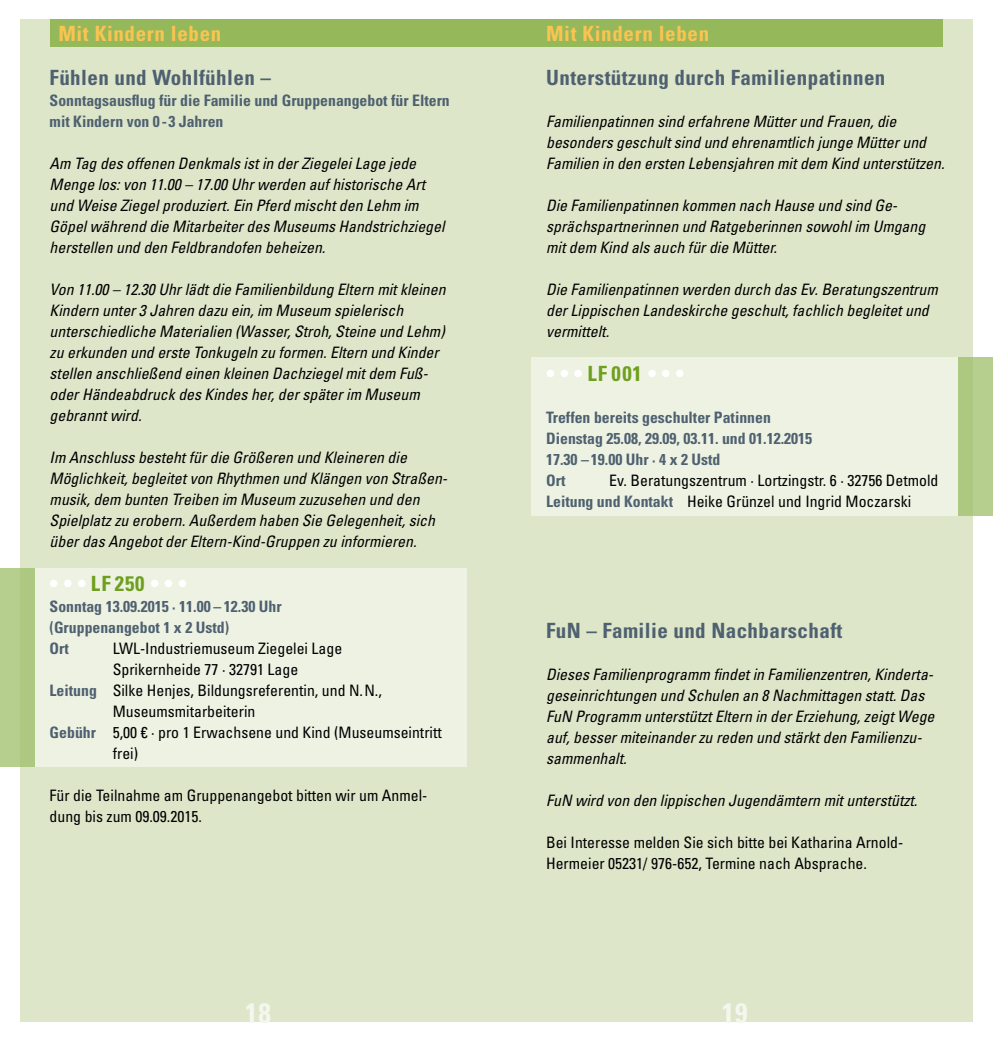
<style>
.page{position:relative;width:993px;height:1042px;background:#fff}
.page>*{position:absolute;margin:0;border:0;box-sizing:border-box;transform-origin:0 0}
.t1{font:700 condensed 28px "Univers LT Std";color:#f4f7ee}
.t2{font:700 condensed 21px "Univers LT Std";letter-spacing:.02em;color:#4f6170}
.t3{font:700 condensed 21px "Univers LT Std";letter-spacing:.03em;color:#fbc451}
.t4{font:700 condensed 21px "Univers LT Std";letter-spacing:.045em;color:#fff}
.t5{font:italic condensed 15.75px/21px "Univers LT Std";color:#000}
.t6{font:condensed 15.75px/21px "Univers LT Std";color:#000}
.t7{font:700 condensed 15.75px/21px "Univers LT Std";color:#4f6170}
.s1{color:#6e9f1e}
.s2{font-weight:700;color:#4f6170}
</style>
<div class="page">
<div style="left:20px;top:20px;width:476px;height:1002px;background:#dde6c9"></div>
<div style="left:50px;top:20px;width:446px;height:27px;background:#95b85a"></div>
<div style="left:496px;top:20px;width:476px;height:1002px;background:#dde6c9"></div>
<div style="left:531px;top:357px;width:441px;height:159px;background:#edf2e3"></div>
<div style="left:957px;top:357px;width:35px;height:159px;background:linear-gradient(to bottom,#b2cc88,#b2cc88)"></div>
<div style="left:496px;top:20px;width:447px;height:27px;background:#95b85a"></div>
<div style="left:20px;top:568px;width:446px;height:198px;background:#edf2e3"></div>
<div style="left:0;top:568px;width:35px;height:198px;background:linear-gradient(to bottom,#b2cc88,#b2cc88)"></div>
<h2 class="t3" style="left:58px;top:21px;width:164px">Mit Kindern leben</h2>
<h2 class="t2" style="left:50px;top:64px;width:223px">Fühlen und Wohlfühlen –</h2>
<p class="t7" style="left:50px;top:89px;width:401px">Sonntagsausflug für die Familie und Gruppenangebot für Eltern mit Kindern von 0 -3 Jahren</p>
<p class="t5" style="left:50px;top:152px;width:396px">Am Tag des offenen Denkmals ist in der Ziegelei Lage jede Menge los: von 11.00 – 17.00 Uhr werden auf historische Art und Weise Ziegel produziert. Ein Pferd mischt den Lehm im Göpel während die Mitarbeiter des Museums Handstrichziegel herstellen und den Feldbrandofen beheizen.</p>
<p class="t5" style="left:50px;top:278px;width:397px">Von 11.00 – 12.30 Uhr lädt die Familienbildung Eltern mit kleinen Kindern unter 3 Jahren dazu ein, im Museum spielerisch unterschiedliche Materialien (Wasser, Stroh, Steine und Lehm) zu erkunden und erste Tonkugeln zu formen. Eltern und Kinder stellen anschließend einen kleinen Dachziegel mit dem Fuß&shy;oder Händeabdruck des Kindes her, der später im Museum gebrannt wird.</p>
<p class="t5" style="left:50px;top:446px;width:399px">Im Anschluss besteht für die Größeren und Kleineren die Möglichkeit, begleitet von Rhythmen und Klängen von Straßen&shy;musik, dem bunten Treiben im Museum zuzusehen und den Spielplatz zu erobern. Außerdem haben Sie Gelegenheit, sich über das Angebot der Eltern-Kind-Gruppen zu informieren.</p>
<h2 class="t4" style="left:50px;top:570px;width:139px">• • • <span class="s1">LF 250</span> • • •</h2>
<p class="t7" style="left:50px;top:595px;width:233px">Sonntag 13.09.2015 · 11.00 – 12.30 Uhr (Gruppenangebot 1 x 2 Ustd)<br>Ort</p>
<p class="t6" style="left:113px;top:637px;width:231px">LWL-Industriemuseum Ziegelei Lage</p>
<p class="t6" style="left:113px;top:658px;width:187px">Sprikernheide 77 · 32791 Lage</p>
<p class="t6" style="left:50px;top:679px;width:333px"><span class="s2">Leitung</span> Silke Henjes, Bildungsreferentin, und N.N.,</p>
<p class="t6" style="left:113px;top:700px;width:144px">Museumsmitarbeiterin</p>
<p class="t6" style="left:50px;top:721px;width:393px"><span class="s2">Gebühr</span> 5,00 € · pro 1 Erwachsene und Kind (Museumseintritt</p>
<p class="t6" style="left:113px;top:742px;width:27px">frei)</p>
<p class="t6" style="left:50px;top:784px;width:379px">Für die Teilnahme am Gruppenangebot bitten wir um Anmel&shy;dung bis zum 09.09.2015.</p>
<h1 class="t1" style="left:245px;top:995px;width:27px">18</h1>
<h2 class="t3" style="left:546px;top:21px;width:164px">Mit Kindern leben</h2>
<h2 class="t2" style="left:546px;top:64px;width:341px">Unterstützung durch Familienpatinnen</h2>
<p class="t5" style="left:546px;top:110px;width:400px">Familienpatinnen sind erfahrene Mütter und Frauen, die besonders geschult sind und ehrenamtlich junge Mütter und<br>Familien in den ersten Lebensjahren mit dem Kind unterstützen.</p>
<p class="t5" style="left:546px;top:194px;width:380px">Die Familienpatinnen kommen nach Hause und sind Ge&shy;sprächspartnerinnen und Ratgeberinnen sowohl im Umgang mit dem Kind als auch für die Mütter.</p>
<p class="t5" style="left:546px;top:278px;width:393px">Die Familienpatinnen werden durch das Ev. Beratungszentrum der Lippischen Landeskirche geschult, fachlich begleitet und vermittelt.</p>
<h2 class="t4" style="left:546px;top:360px;width:140px">• • • <span class="s1">LF 001</span> • • •</h2>
<p class="t7" style="left:546px;top:406px;width:267px">Treffen bereits geschulter Patinnen<br>Dienstag 25.08, 29.09, 03.11. und 01.12.2015<br>17.30 – 19.00 Uhr · 4 x 2 Ustd<br>Ort</p>
<p class="t6" style="left:546px;top:469px;width:393px;text-indent:63px">Ev. Beratungszentrum · Lortzingstr. 6 · 32756 Detmold<br><span class="s2">Leitung und Kontakt</span> Heike Grünzel und Ingrid Moczarski</p>
<h2 class="t2" style="left:546px;top:617px;width:298px">FuN – Familie und Nachbarschaft</h2>
<p class="t5" style="left:546px;top:663px;width:389px">Dieses Familienprogramm findet in Familienzentren, Kinderta&shy;geseinrichtungen und Schulen an 8 Nachmittagen statt. Das FuN Programm unterstützt Eltern in der Erziehung, zeigt Wege auf, besser miteinander zu reden und stärkt den Familienzu&shy;sammenhalt.</p>
<p class="t5" style="left:546px;top:789px;width:372px">FuN wird von den lippischen Jugendämtern mit unterstützt.</p>
<p class="t6" style="left:546px;top:831px;width:358px">Bei Interesse melden Sie sich bitte bei Katharina Arnold-<br>Hermeier 05231/ 976-652, Termine nach Absprache.</p>
<h1 class="t1" style="left:721px;top:995px;width:27px">19</h1>
</div>
